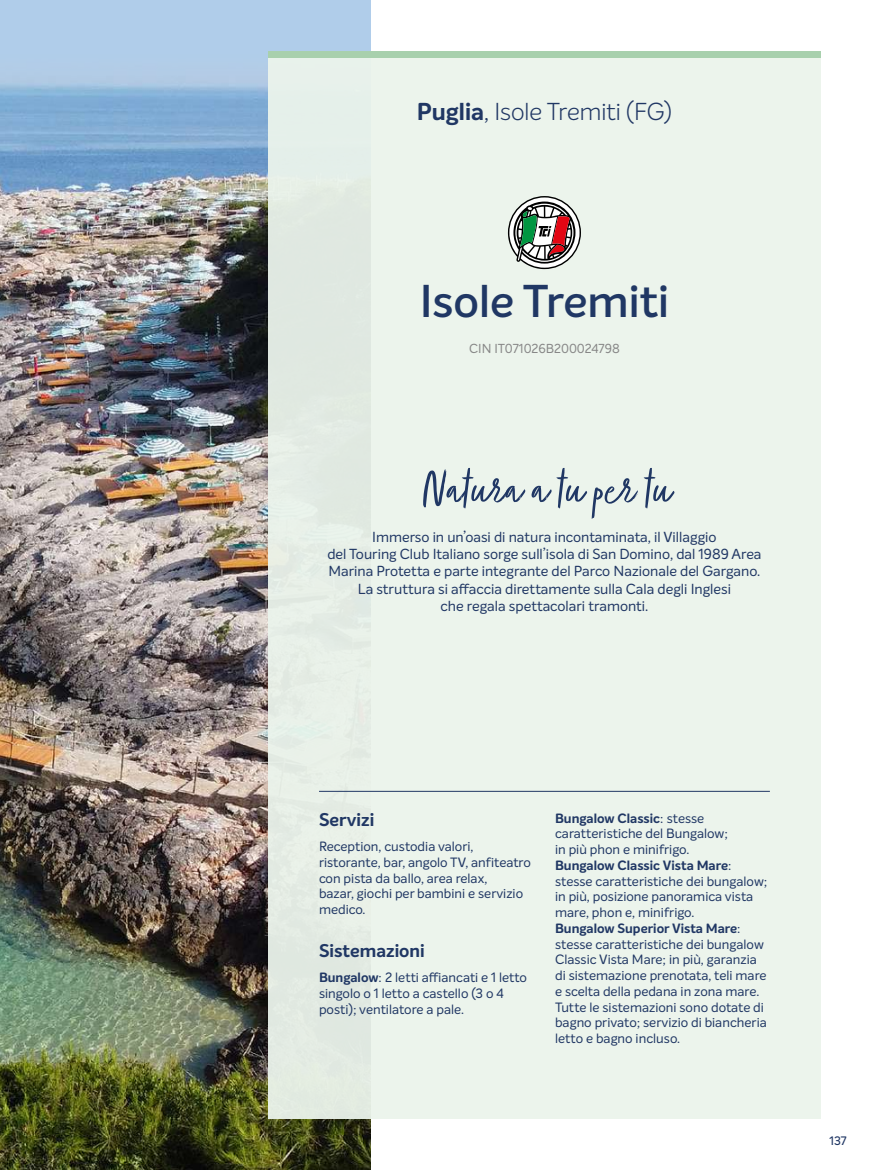
<style>
.page{position:relative;width:872px;height:1170px;background:#fff}
.page>*{position:absolute;margin:0;border:0;box-sizing:border-box;transform-origin:0 0}
.t1{font:300 52.5px "Zooja";color:#203764}
.t2{font:600 45px "Intelo";color:#203764}
.t3{font:300 24px "Intelo";color:#203764}
.t4{font:700 18px "Intelo";color:#203764}
.t5{font:14.25px/17.2px "Intelo";color:#203764;text-align:center}
.t6{font:13.2px/15.8px "Intelo";color:#203764}
.t7{font:12.75px "Intelo";color:#878787}
.t8{font:500 12px "Intelo";color:#203764}
.s1{font-weight:700}
</style>
<div class="page">
<div style="left:0;top:0;width:370px;height:1169px;background:#b0cdea"></div>
<img style="left:0;top:85px;width:370px;height:1084px">
<div style="left:268px;top:51px;width:553px;height:1067px;background:#ebf4ec"></div>
<div style="left:268px;top:51px;width:553px;height:6px;background:#a8d0ad"></div>
<svg style="left:508px;top:196px;width:73px;height:73px"></svg>
<hr style="left:319px;top:790px;width:451px;height:1px;background:#203764">
<h3 class="t3" style="left:417px;top:97px;width:256px"><span class="s1">Puglia</span>, Isole Tremiti (FG)</h3>
<h2 class="t2" style="left:420px;top:272px;width:251px">Isole Tremiti</h2>
<p class="t7" style="left:469px;top:340px;width:152px">CIN IT071026B200024798</p>
<h1 class="t1" style="left:420px;top:461px;width:251px">Natura a tu per tu</h1>
<p class="t5" style="left:327px;top:528px;width:435px">Immerso in un’oasi di natura incontaminata, il Villaggio<br>del Touring Club Italiano sorge sull’isola di San Domino, dal 1989 Area Marina Protetta e parte integrante del Parco Nazionale del Gargano.<br>La struttura si affaccia direttamente sulla Cala degli Inglesi<br>che regala spettacolari tramonti.</p>
<h3 class="t4" style="left:319px;top:808px;width:57px">Servizi</h3>
<p class="t6" style="left:319px;top:838px;width:213px">Reception, custodia valori, ristorante, bar, angolo TV, anfiteatro con pista da ballo, area relax,<br>bazar, giochi per bambini e servizio medico.</p>
<h3 class="t4" style="left:319px;top:939px;width:107px">Sistemazioni</h3>
<p class="t6" style="left:319px;top:969px;width:210px"><span class="s1">Bungalow</span>: 2 letti affiancati e 1 letto singolo o 1 letto a castello (3 o 4 posti); ventilatore a pale.</p>
<p class="t6" style="left:555px;top:810px;width:214px"><span class="s1">Bungalow Classic</span>: stesse caratteristiche del Bungalow;<br>in più phon e minifrigo.<br><span class="s1">Bungalow Classic Vista Mare</span>: stesse caratteristiche dei bungalow; in più, posizione panoramica vista mare, phon e, minifrigo.<br><span class="s1">Bungalow Superior Vista Mare</span>: stesse caratteristiche dei bungalow<br>Classic Vista Mare; in più, garanzia di sistemazione prenotata, teli mare e scelta della pedana in zona mare.<br>Tutte le sistemazioni sono dotate di bagno privato; servizio di biancheria letto e bagno incluso.</p>
<p class="t8" style="left:829px;top:1132px;width:19px">137</p>
</div>
